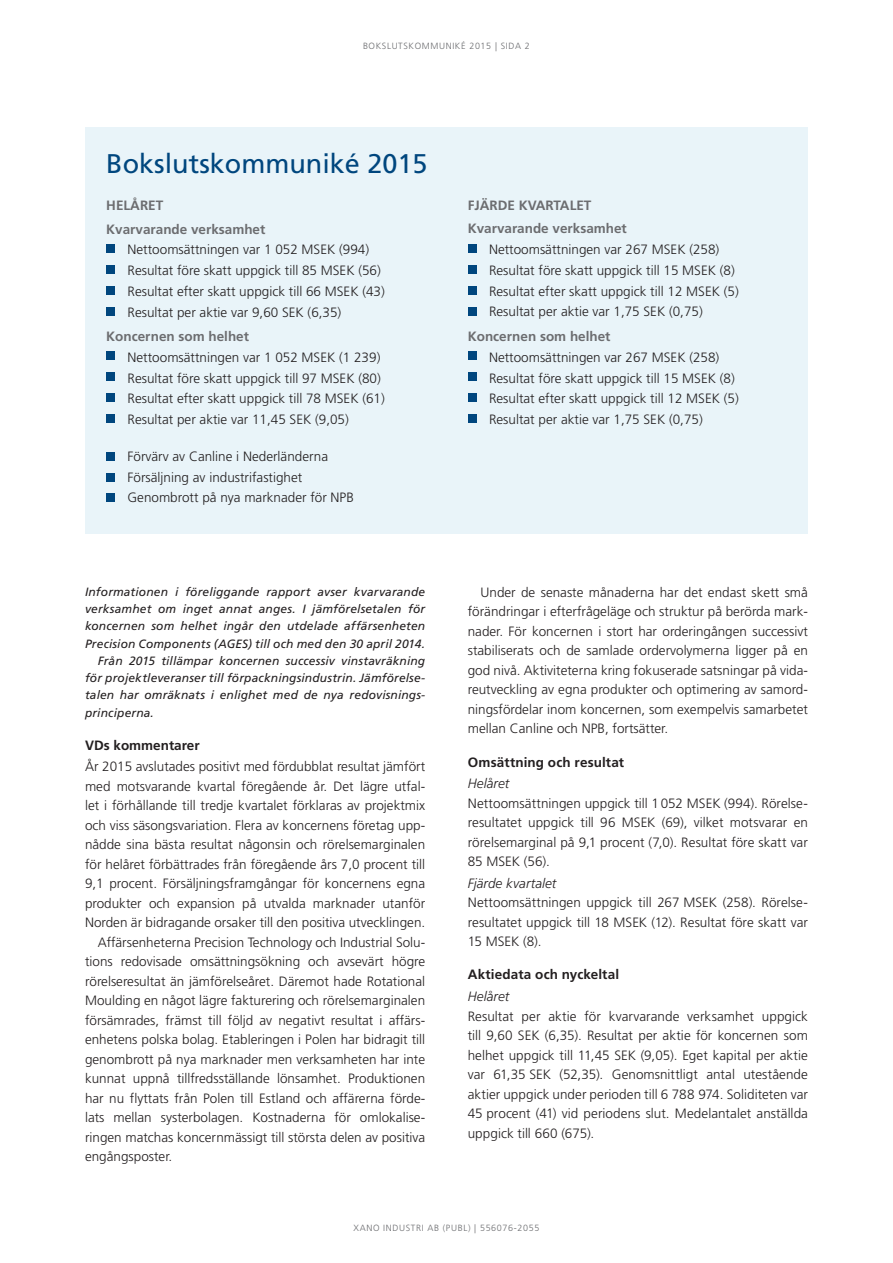
<style>
.page{position:relative;width:893px;height:1263px;background:#fff}
.page>*{position:absolute;margin:0;border:0;box-sizing:border-box;transform-origin:0 0}
.t1{font:27px "Frutiger";color:#00467e}
.t2{font:300 13.5px/19.5px "Frutiger";color:#231f20}
.t3{font:700 13.5px/23.5px "Frutiger";color:#6c6d70}
.t4{font:700 13.5px "Frutiger";letter-spacing:.005em;color:#231f20}
.t5{font:italic 300 13.5px "Frutiger";letter-spacing:.005em;color:#231f20}
.t6{font:italic 12px "Frutiger";letter-spacing:.01em;color:#231f20}
.t7{font:300 9px "Frutiger";letter-spacing:.07em;color:#6c6d70}
</style>
<div class="page">
<div style="left:85px;top:128px;width:723px;height:406px;background:#e9f4f9"></div>
<div style="left:106px;top:244px;width:9px;height:8px;background:#00467e"></div>
<div style="left:106px;top:265px;width:9px;height:8px;background:#00467e"></div>
<div style="left:106px;top:286px;width:9px;height:8px;background:#00467e"></div>
<div style="left:106px;top:307px;width:9px;height:8px;background:#00467e"></div>
<div style="left:468px;top:244px;width:8px;height:8px;background:#00467e"></div>
<div style="left:468px;top:265px;width:8px;height:8px;background:#00467e"></div>
<div style="left:468px;top:286px;width:8px;height:8px;background:#00467e"></div>
<div style="left:468px;top:307px;width:8px;height:8px;background:#00467e"></div>
<div style="left:106px;top:452px;width:9px;height:8px;background:#00467e"></div>
<div style="left:106px;top:473px;width:9px;height:8px;background:#00467e"></div>
<div style="left:106px;top:351px;width:9px;height:9px;background:#00467e"></div>
<div style="left:106px;top:372px;width:9px;height:9px;background:#00467e"></div>
<div style="left:106px;top:393px;width:9px;height:9px;background:#00467e"></div>
<div style="left:106px;top:414px;width:9px;height:9px;background:#00467e"></div>
<div style="left:468px;top:351px;width:8px;height:9px;background:#00467e"></div>
<div style="left:468px;top:372px;width:8px;height:9px;background:#00467e"></div>
<div style="left:468px;top:393px;width:8px;height:9px;background:#00467e"></div>
<div style="left:468px;top:414px;width:8px;height:9px;background:#00467e"></div>
<div style="left:106px;top:494px;width:9px;height:8px;background:#00467e"></div>
<p class="t7" style="left:363px;top:41px;width:168px">BOKSLUTSKOMMUNIKÉ 2015 | SIDA 2</p>
<h1 class="t1" style="left:106px;top:148px;width:323px">Bokslutskommuniké 2015</h1>
<p class="t3" style="left:106px;top:194px;width:161px">HELÅRET<br>Kvarvarande verksamhet</p>
<p class="t2" style="left:128px;top:239px;width:259px;line-height:20.7px">Nettoomsättningen var 1 052 MSEK (994)<br>Resultat före skatt uppgick till 85 MSEK (56)<br>Resultat efter skatt uppgick till 66 MSEK (43)<br>Resultat per aktie var 9,60 SEK (6,35)</p>
<p class="t3" style="left:106px;top:325px;width:144px">Koncernen som helhet</p>
<p class="t2" style="left:128px;top:347px;width:259px;line-height:20.7px">Nettoomsättningen var 1 052 MSEK (1 239)<br>Resultat före skatt uppgick till 97 MSEK (80)<br>Resultat efter skatt uppgick till 78 MSEK (61)<br>Resultat per aktie var 11,45 SEK (9,05)</p>
<p class="t2" style="left:128px;top:446px;width:228px;line-height:20.7px">Förvärv av Canline i Nederländerna<br>Försäljning av industrifastighet<br>Genombrott på nya marknader för NPB</p>
<p class="t6" style="left:85px;top:585px;width:342px">Informationen i föreliggande rapport avser kvarvarande</p>
<p class="t6" style="left:85px;top:602px;width:342px">verksamhet om inget annat anges. I jämförelsetalen för</p>
<p class="t6" style="left:85px;top:619px;width:342px">koncernen som helhet ingår den utdelade affärsenheten</p>
<p class="t6" style="left:85px;top:636px;width:342px">Precision Components (AGES) till och med den 30 april 2014.</p>
<p class="t6" style="left:98px;top:654px;width:329px">Från 2015 tillämpar koncernen successiv vinstavräkning</p>
<p class="t6" style="left:85px;top:671px;width:342px">för projektleveranser till förpackningsindustrin. Jämförelse-</p>
<p class="t6" style="left:85px;top:688px;width:342px">talen har omräknats i enlighet med de nya redovisnings-</p>
<p class="t6" style="left:85px;top:705px;width:70px">principerna.</p>
<p class="t4" style="left:85px;top:737px;width:116px">VDs kommentarer</p>
<p class="t2" style="left:85px;top:757px;width:342px">År 2015 avslutades positivt med fördubblat resultat jämfört</p>
<p class="t2" style="left:85px;top:777px;width:342px">med motsvarande kvartal föregående år. Det lägre utfal-</p>
<p class="t2" style="left:85px;top:796px;width:342px">let i förhållande till tredje kvartalet förklaras av projektmix</p>
<p class="t2" style="left:85px;top:816px;width:342px">och viss säsongsvariation. Flera av koncernens företag upp-</p>
<p class="t2" style="left:85px;top:835px;width:342px">nådde sina bästa resultat någonsin och rörelsemarginalen</p>
<p class="t2" style="left:85px;top:855px;width:342px">för helåret förbättrades från föregående års 7,0 procent till</p>
<p class="t2" style="left:85px;top:874px;width:342px">9,1 procent. Försäljningsframgångar för koncernens egna</p>
<p class="t2" style="left:85px;top:894px;width:342px">produkter och expansion på utvalda marknader utanför</p>
<p class="t2" style="left:85px;top:913px;width:342px">Norden är bidragande orsaker till den positiva utvecklingen.</p>
<p class="t2" style="left:98px;top:933px;width:329px">Affärsenheterna Precision Technology och Industrial Solu-</p>
<p class="t2" style="left:85px;top:952px;width:342px">tions redovisade omsättningsökning och avsevärt högre</p>
<p class="t2" style="left:85px;top:972px;width:342px">rörelseresultat än jämförelseåret. Däremot hade Rotational</p>
<p class="t2" style="left:85px;top:991px;width:342px">Moulding en något lägre fakturering och rörelsemarginalen</p>
<p class="t2" style="left:85px;top:1011px;width:342px">försämrades, främst till följd av negativt resultat i affärs-</p>
<p class="t2" style="left:85px;top:1030px;width:342px">enhetens polska bolag. Etableringen i Polen har bidragit till</p>
<p class="t2" style="left:85px;top:1050px;width:342px">genombrott på nya marknader men verksamheten har inte</p>
<p class="t2" style="left:85px;top:1069px;width:342px">kunnat uppnå tillfredsställande lönsamhet. Produktionen</p>
<p class="t2" style="left:85px;top:1089px;width:342px">har nu flyttats från Polen till Estland och affärerna förde-</p>
<p class="t2" style="left:85px;top:1108px;width:342px">lats mellan systerbolagen. Kostnaderna för omlokalise-</p>
<p class="t2" style="left:85px;top:1128px;width:342px">ringen matchas koncernmässigt till största delen av positiva</p>
<p class="t2" style="left:85px;top:1147px;width:89px">engångsposter.</p>
<p class="t3" style="left:468px;top:194px;width:161px">FJÄRDE KVARTALET<br>Kvarvarande verksamhet</p>
<p class="t2" style="left:489px;top:239px;width:251px;line-height:20.7px">Nettoomsättningen var 267 MSEK (258)<br>Resultat före skatt uppgick till 15 MSEK (8)<br>Resultat efter skatt uppgick till 12 MSEK (5)<br>Resultat per aktie var 1,75 SEK (0,75)</p>
<p class="t3" style="left:468px;top:325px;width:144px">Koncernen som helhet</p>
<p class="t2" style="left:489px;top:347px;width:251px;line-height:20.7px">Nettoomsättningen var 267 MSEK (258)<br>Resultat före skatt uppgick till 15 MSEK (8)<br>Resultat efter skatt uppgick till 12 MSEK (5)<br>Resultat per aktie var 1,75 SEK (0,75)</p>
<p class="t2" style="left:468px;top:583px;width:342px;text-align:justify;text-indent:13px">Under de senaste månaderna har det endast skett små förändringar i efterfrågeläge och struktur på berörda mark&shy;nader. För koncernen i stort har orderingången successivt stabiliserats och de samlade ordervolymerna ligger på en god nivå. Aktiviteterna kring fokuserade satsningar på vida&shy;reutveckling av egna produkter och optimering av samord&shy;ningsfördelar inom koncernen, som exempelvis samarbetet mellan Canline och NPB, fortsätter.</p>
<p class="t4" style="left:468px;top:754px;width:158px">Omsättning och resultat</p>
<p class="t5" style="left:468px;top:776px;width:43px">Helåret</p>
<p class="t2" style="left:468px;top:793px;width:342px;text-align:justify">Nettoomsättningen uppgick till 1052 MSEK (994). Rörelse&shy;resultatet uppgick till 96 MSEK (69), vilket motsvarar en rörelsemarginal på 9,1 procent (7,0). Resultat före skatt var 85 MSEK (56).</p>
<p class="t5" style="left:468px;top:875px;width:90px">Fjärde kvartalet</p>
<p class="t2" style="left:468px;top:893px;width:342px;text-align:justify">Nettoomsättningen uppgick till 267 MSEK (258). Rörelse&shy;resultatet uppgick till 18 MSEK (12). Resultat före skatt var 15 MSEK (8).</p>
<p class="t4" style="left:468px;top:967px;width:153px">Aktiedata och nyckeltal</p>
<p class="t5" style="left:468px;top:989px;width:43px">Helåret</p>
<p class="t2" style="left:468px;top:1006px;width:342px;text-align:justify">Resultat per aktie för kvarvarande verksamhet uppgick till 9,60 SEK (6,35). Resultat per aktie för koncernen som helhet uppgick till 11,45 SEK (9,05). Eget kapital per aktie var 61,35 SEK (52,35). Genomsnittligt antal utestående aktier uppgick under perioden till 6 788 974. Soliditeten var 45 procent (41) vid periodens slut. Medelantalet anställda uppgick till 660 (675).</p>
<p class="t7" style="left:354px;top:1223px;width:187px">XANO INDUSTRI AB (PUBL) | 556076-2055</p>
</div>
